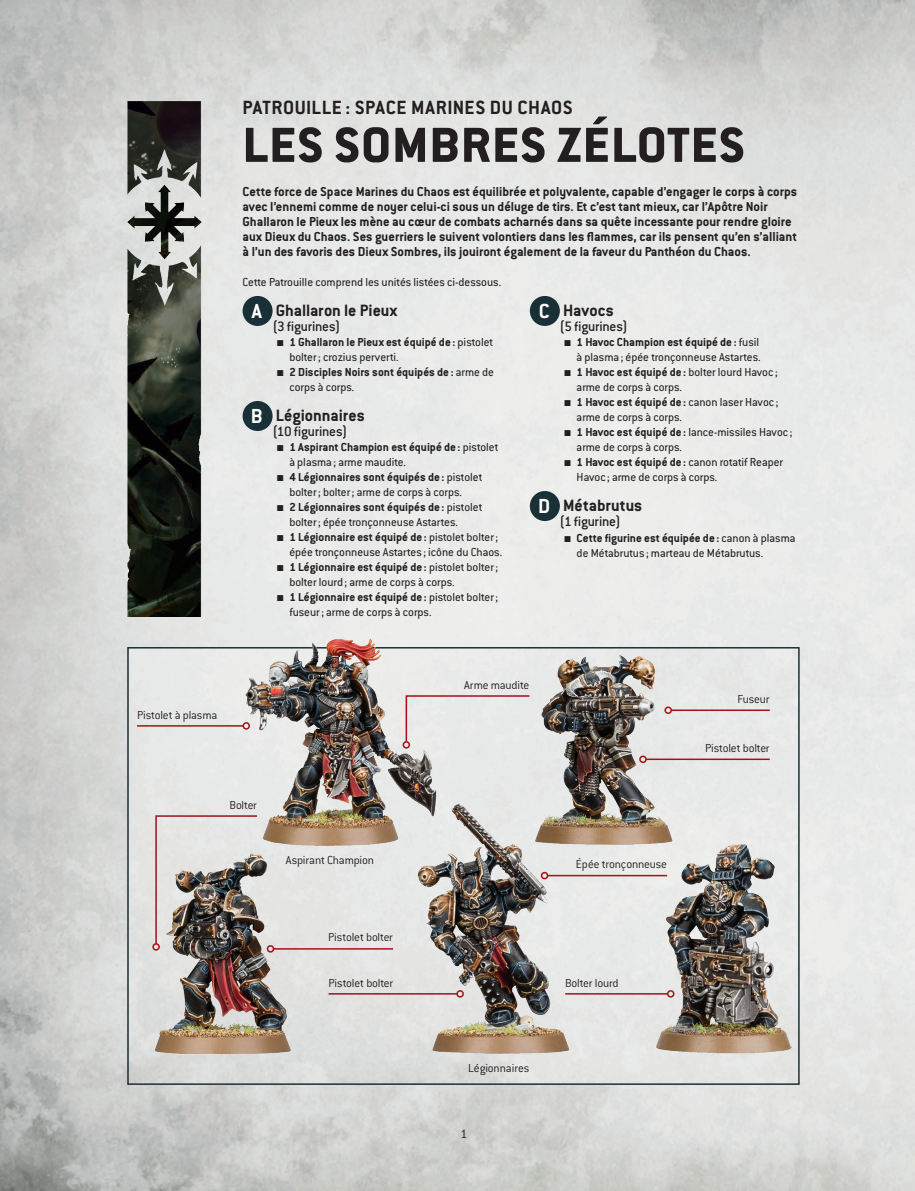
<style>
.page{position:relative;width:915px;height:1191px;background:#fff}
.page>*{position:absolute;margin:0;border:0;box-sizing:border-box;transform-origin:0 0}
.t1{font:800 54px "Conduit ITC Std";letter-spacing:.02em;color:#231f20}
.t2{font:700 21px "Conduit ITC Std";letter-spacing:.025em;color:#231f20}
.t3{font:700 18px "Conduit ITC Std";color:#231f20}
.t4{font:500 15px "Conduit ITC Std";letter-spacing:-.015em;color:#231f20}
.t5{font:700 14.25px/15px "Conduit ITC Std";color:#231f20}
.t6{font:300 13.5px "Conduit ITC Std";color:#231f20}
.t7{font:12.75px/15px "Conduit ITC Std";color:#231f20}
.t8{font:300 12.75px "Conduit ITC Std";letter-spacing:-.015em;color:#231f20}
.t9{font:700 12.75px/15px "Conduit ITC Std";color:#231f20}
.s1{font-size:22.35px;color:#fff}
.s2{font-family:"Arial"}
.s3{font-weight:700}
.s4{font-family:"Arial";font-weight:400}
.s5{font-weight:400}
</style>
<div class="page">
<img style="left:0;top:0;width:914px;height:1191px">
<img style="left:103px;top:98px;width:123px;height:518px">
<img style="left:103px;top:175px;width:123px;height:92px">
<img style="left:130px;top:650px;width:666px;height:431px">
<img style="left:653px;top:837px;width:137px;height:216px">
<img style="left:533px;top:647px;width:141px;height:198px">
<img style="left:152px;top:845px;width:139px;height:208px">
<img style="left:243px;top:635px;width:194px;height:210px">
<img style="left:414px;top:799px;width:156px;height:254px">
<div style="left:242px;top:296px;width:30px;height:30px;background:#1a3037;border-radius:50%"></div>
<div style="left:242px;top:401px;width:30px;height:30px;background:#1a3037;border-radius:50%"></div>
<div style="left:529px;top:296px;width:30px;height:30px;background:#1a3037;border-radius:50%"></div>
<div style="left:529px;top:491px;width:30px;height:30px;background:#1a3037;border-radius:50%"></div>
<img style="left:154px;top:814px;width:104px;height:131px">
<div style="left:152px;top:943px;width:8px;height:7px;border:2px solid #a21217;border-radius:50%"></div>
<hr style="left:273px;top:948px;width:120px;height:1px;background:#a21217">
<div style="left:267px;top:945px;width:7px;height:7px;border:2px solid #a21217;border-radius:50%"></div>
<hr style="left:328px;top:993px;width:129px;height:1px;background:#a21217">
<div style="left:456px;top:990px;width:7px;height:7px;border:2px solid #a21217;border-radius:50%"></div>
<div style="left:404px;top:694px;width:127px;height:49px;background:#e8eae9"></div>
<div style="left:402px;top:741px;width:8px;height:7px;border:2px solid #a21217;border-radius:50%"></div>
<hr style="left:137px;top:725px;width:106px;height:1px;background:#a21217">
<div style="left:242px;top:722px;width:8px;height:7px;border:2px solid #a21217;border-radius:50%"></div>
<hr style="left:671px;top:709px;width:98px;height:2px;background:#a21217">
<div style="left:664px;top:706px;width:7px;height:8px;border:2px solid #a21217;border-radius:50%"></div>
<hr style="left:547px;top:875px;width:120px;height:1px;background:#a21217">
<div style="left:540px;top:872px;width:8px;height:7px;border:2px solid #a21217;border-radius:50%"></div>
<hr style="left:565px;top:993px;width:102px;height:1px;background:#a21217">
<div style="left:666px;top:990px;width:8px;height:7px;border:2px solid #a21217;border-radius:50%"></div>
<hr style="left:645px;top:758px;width:124px;height:2px;background:#a21217">
<div style="left:639px;top:755px;width:7px;height:8px;border:2px solid #a21217;border-radius:50%"></div>
<h2 class="t2" style="left:242px;top:95px;width:331px">PATROUILLE : SPACE MARINES DU CHAOS</h2>
<h1 class="t1" style="left:242px;top:112px;width:503px">LES SOMBRES ZÉLOTES</h1>
<p class="t5" style="left:242px;top:184px;width:556px">Cette force de Space Marines du Chaos est équilibrée et polyvalente, capable d’engager le corps à corps avec l’ennemi comme de noyer celui-ci sous un déluge de tirs. Et c’est tant mieux, car l’Apôtre Noir Ghallaron le Pieux les mène au cœur de combats acharnés dans sa quête incessante pour rendre gloire aux Dieux du Chaos. Ses guerriers le suivent volontiers dans les flammes, car ils pensent qu’en s’alliant à l’un des favoris des Dieux Sombres, ils jouiront également de la faveur du Panthéon du Chaos.</p>
<p class="t7" style="left:242px;top:274px;width:260px">Cette Patrouille comprend les unités listées ci-dessous.</p>
<h3 class="t3" style="left:252px;top:300px;width:147px"><span class="s1">A</span> Ghallaron le Pieux</h3>
<p class="t4" style="left:272px;top:318px;width:70px">(3 figurines)</p>
<p class="t7" style="left:289px;top:334px;width:205px;text-indent:-13px"><span class="s2">■</span> <span class="s3">1 Ghallaron le Pieux est équipé de :</span> pistolet bolter; crozius perverti.</p>
<p class="t9" style="left:289px;top:364px;width:206px;text-indent:-13px"><span class="s4">■</span> 2 Disciples Noirs sont équipés de : <span class="s5">arme de corps à corps.</span></p>
<h3 class="t3" style="left:251px;top:405px;width:115px"><span class="s1">B</span> Légionnaires</h3>
<p class="t4" style="left:272px;top:423px;width:76px">(10 figurines)</p>
<p class="t9" style="left:289px;top:439px;width:210px;text-indent:-13px"><span class="s4">■</span> 1 Aspirant Champion est équipé de : <span class="s5">pistolet à plasma ; arme maudite.</span></p>
<p class="t7" style="left:276px;top:469px;width:207px;text-align:center"><span class="s2">■</span> <span class="s3">4 Légionnaires sont équipés de :</span> pistolet bolter; bolter; arme de corps à corps.</p>
<p class="t7" style="left:289px;top:499px;width:194px;text-indent:-13px"><span class="s2">■</span> <span class="s3">2 Légionnaires sont équipés de :</span> pistolet bolter; épée tronçonneuse Astartes.</p>
<p class="t7" style="left:289px;top:529px;width:214px;text-indent:-13px"><span class="s2">■</span> <span class="s3">1 Légionnaire est équipé de :</span> pistolet bolter; épée tronçonneuse Astartes ; icône du Chaos.</p>
<p class="t7" style="left:289px;top:559px;width:210px;text-indent:-13px"><span class="s2">■</span> <span class="s3">1 Légionnaire est équipé de :</span> pistolet bolter; bolter lourd ; arme de corps à corps.</p>
<p class="t7" style="left:289px;top:589px;width:210px;text-indent:-13px"><span class="s2">■</span> <span class="s3">1 Légionnaire est équipé de :</span> pistolet bolter; fuseur; arme de corps à corps.</p>
<h3 class="t3" style="left:538px;top:300px;width:77px"><span class="s1">C</span> Havocs</h3>
<p class="t4" style="left:559px;top:318px;width:70px">(5 figurines)</p>
<p class="t7" style="left:563px;top:334px;width:198px;text-align:right"><span class="s2">■</span> <span class="s3">1 Havoc Champion est équipé de :</span> fusil à plasma ; épée tronçonneuse Astartes.</p>
<p class="t7" style="left:576px;top:364px;width:202px;text-indent:-13px"><span class="s2">■</span> <span class="s3">1 Havoc est équipé de :</span> bolter lourd Havoc ; arme de corps à corps.</p>
<p class="t7" style="left:576px;top:394px;width:203px;text-indent:-13px"><span class="s2">■</span> <span class="s3">1 Havoc est équipé de :</span> canon laser Havoc ; arme de corps à corps.</p>
<p class="t7" style="left:576px;top:424px;width:217px;text-indent:-13px"><span class="s2">■</span> <span class="s3">1 Havoc est équipé de :</span> lance-missiles Havoc ; arme de corps à corps.</p>
<p class="t7" style="left:576px;top:454px;width:208px;text-indent:-13px"><span class="s2">■</span> <span class="s3">1 Havoc est équipé de :</span> canon rotatif Reaper<br>Havoc ; arme de corps à corps.</p>
<h3 class="t3" style="left:538px;top:495px;width:106px"><span class="s1">D</span> Métabrutus</h3>
<p class="t4" style="left:559px;top:513px;width:63px">(1 figurine)</p>
<p class="t7" style="left:576px;top:529px;width:220px;text-indent:-13px"><span class="s2">■</span> <span class="s3">Cette figurine est équipée de :</span> canon à plasma de Métabrutus ; marteau de Métabrutus.</p>
<p class="t8" style="left:137px;top:707px;width:82px">Pistolet à plasma</p>
<p class="t8" style="left:229px;top:797px;width:29px">Bolter</p>
<p class="t8" style="left:286px;top:852px;width:89px">Aspirant Champion</p>
<p class="t8" style="left:464px;top:677px;width:67px">Arme maudite</p>
<p class="t8" style="left:737px;top:691px;width:34px">Fuseur</p>
<p class="t8" style="left:704px;top:740px;width:66px">Pistolet bolter</p>
<p class="t8" style="left:575px;top:856px;width:93px">Épée tronçonneuse</p>
<p class="t8" style="left:328px;top:929px;width:66px">Pistolet bolter</p>
<p class="t8" style="left:328px;top:975px;width:66px">Pistolet bolter</p>
<p class="t8" style="left:565px;top:975px;width:55px">Bolter lourd</p>
<p class="t8" style="left:468px;top:1059px;width:63px">Légionnaires</p>
<p class="t6" style="left:460px;top:1126px;width:8px">1</p>
</div>
